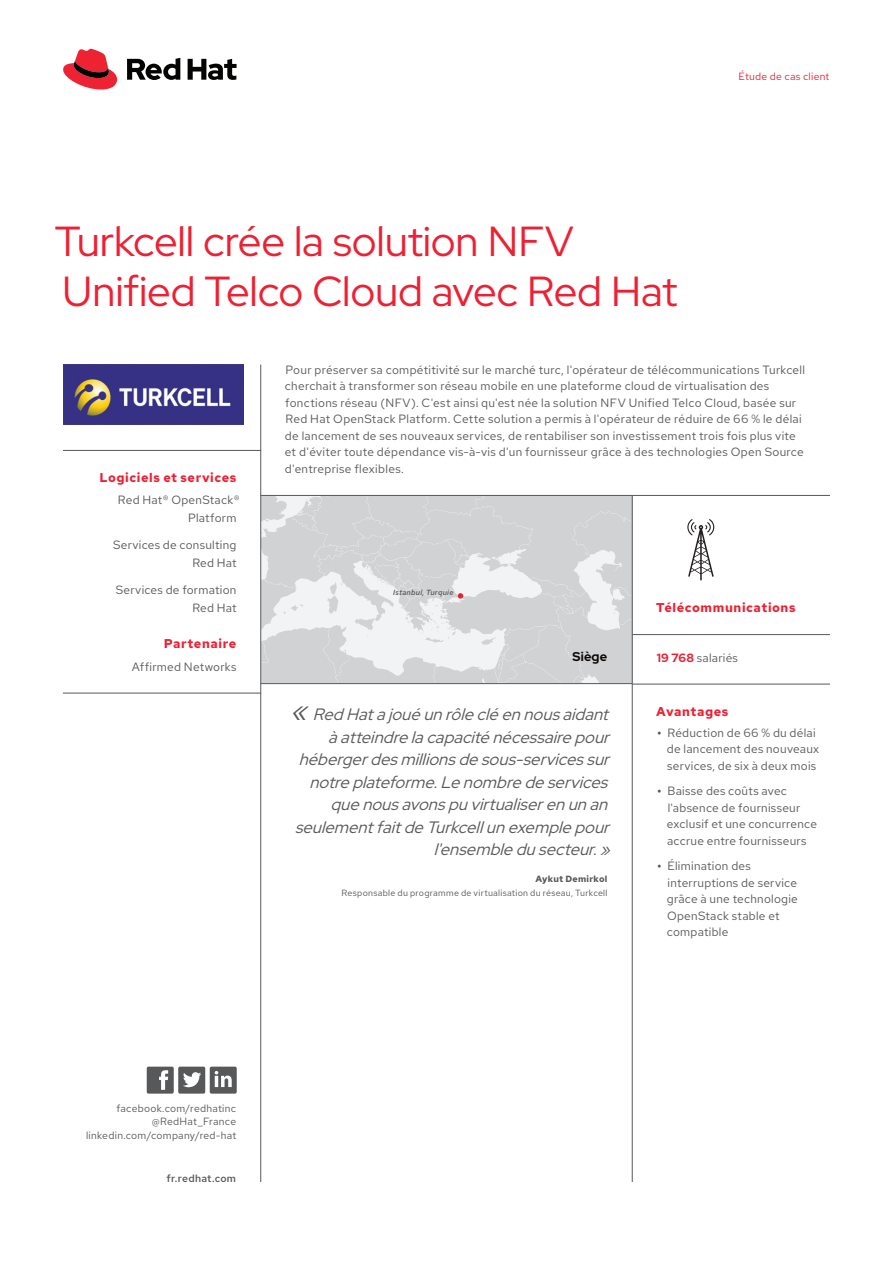
<style>
.page{position:relative;width:893px;height:1263px;background:#fff}
.page>*{position:absolute;margin:0;border:0;box-sizing:border-box;transform-origin:0 0}
.Header_-_Title{font:42px/50.4px "Red Hat Display";letter-spacing:-.005em;color:#ed2133}
.Case_Study_-_Pull_Qu{font:italic 16.5px/22.5px "Red Hat Display";color:#57585a;text-align:right}
.Case_Study_-_Sidebar{font:700 12.75px "Red Hat Text";letter-spacing:.045em;color:#ed2133}
.Case_Study_-__Headqu{font:700 12.75px "Red Hat Display";letter-spacing:.015em;color:#0c0806}
.Case_Study_-_Intro_T{font:12px/16.5px "Red Hat Text";letter-spacing:.025em;color:#57585a}
.Case_Study_-_Sidebar-2{font:12px/18px "Red Hat Text";letter-spacing:.02em;color:#57585a;text-align:right}
.t1{font:10.5px/13.5px "Red Hat Text";letter-spacing:.025em;color:#57585a;text-align:right}
.t2{font:10.5px "Red Hat Text";letter-spacing:.025em;color:#ed2133}
.t3{font:500 10.5px "Red Hat Text";letter-spacing:.025em;color:#57585a}
.Case_Study_-_Pull_Qu-2{font:9px "Red Hat Text";letter-spacing:.03em;color:#57585a}
.Case_Study_-_Pull_Qu-3{font:700 9px "Red Hat Text";letter-spacing:.03em;color:#57585a}
.Case_Study_-_Map_Loc{font:italic 500 7.5px "Red Hat Text";letter-spacing:.03em;color:#57585a}
.s1{font-size:27px}
.s2{font-family:"Red Hat Display";font-weight:700;color:#e52233}
.s3{font-weight:700}
</style>
<div class="page">
<svg style="left:147px;top:1067px;width:90px;height:27px"></svg>
<svg style="left:261px;top:496px;width:371px;height:187px"></svg>
<svg style="left:687px;top:519px;width:27px;height:61px"></svg>
<img style="left:63px;top:365px;width:180px;height:60px">
<hr style="left:632px;top:634px;width:198px;height:1px;background:#57585a">
<hr style="left:632px;top:684px;width:198px;height:1px;background:#57585a">
<hr style="left:260px;top:683px;width:372px;height:1px;background:#57585a">
<hr style="left:261px;top:495px;width:569px;height:1px;background:#57585a">
<hr style="left:632px;top:495px;width:1px;height:687px;background:#57585a">
<hr style="left:260px;top:365px;width:1px;height:817px;background:#57585a">
<hr style="left:63px;top:450px;width:198px;height:1px;background:#57585a">
<hr style="left:63px;top:693px;width:198px;height:1px;background:#57585a">
<svg style="left:63px;top:49px;width:54px;height:41px"></svg>
<svg style="left:127px;top:58px;width:110px;height:22px"></svg>
<p class="Header_-_Title" style="left:55px;top:215px;width:624px">Turkcell crée la solution NFV<br>Unified Telco Cloud avec Red Hat</p>
<p class="t2" style="left:739px;top:69px;width:92px">Étude de cas client</p>
<p class="Case_Study_-_Sidebar" style="left:99px;top:469px;width:138px">Logiciels et services</p>
<p class="Case_Study_-_Sidebar-2" style="left:118px;top:491px;width:123px">Red Hat® OpenStack®<br>Platform</p>
<p class="Case_Study_-_Sidebar-2" style="left:113px;top:536px;width:125px">Services de consulting<br>Red Hat</p>
<p class="Case_Study_-_Sidebar-2" style="left:116px;top:581px;width:122px">Services de formation<br>Red Hat</p>
<p class="Case_Study_-_Sidebar" style="left:164px;top:635px;width:74px">Partenaire</p>
<p class="Case_Study_-_Sidebar-2" style="left:132px;top:657px;width:106px">Affirmed Networks</p>
<p class="Case_Study_-_Intro_T" style="left:285px;top:361px;width:522px">Pour préserver sa compétitivité sur le marché turc, l'opérateur de télécommunications Turkcell cherchait à transformer son réseau mobile en une plateforme cloud de virtualisation des fonctions réseau (NFV). C'est ainsi qu'est née la solution NFV Unified Telco Cloud, basée sur Red Hat OpenStack Platform. Cette solution a permis à l'opérateur de réduire de 66 % le délai de lancement de ses nouveaux services, de rentabiliser son investissement trois fois plus vite et d'éviter toute dépendance vis-à-vis d'un fournisseur grâce à des technologies Open Source d'entreprise flexibles.</p>
<p class="Case_Study_-_Map_Loc" style="left:393px;top:588px;width:62px">Istanbul, Turquie</p>
<p class="Case_Study_-__Headqu" style="left:572px;top:648px;width:36px">Siège</p>
<p class="Case_Study_-_Pull_Qu" style="left:291px;top:703px;width:326px"><span class="s1">«</span> RedHatajouéunrôlecléennousaidant àatteindrelacapaciténécessairepour hébergerdesmillionsdesous-servicessur notreplateforme.Lenombredeservices quenousavonspuvirtualiserenunan seulementfaitdeTurkcellunexemplepour l'ensembledusecteur.»</p>
<p class="Case_Study_-_Pull_Qu-3" style="left:535px;top:873px;width:74px">Aykut Demirkol</p>
<p class="Case_Study_-_Pull_Qu-2" style="left:342px;top:886px;width:267px">Responsable du programme de virtualisation du réseau, Turkcell</p>
<p class="Case_Study_-_Sidebar" style="left:656px;top:599px;width:141px">Télécommunications</p>
<p class="Case_Study_-_Sidebar-2" style="left:657px;top:648px;width:83px"><span class="s2">19 768</span> salariés</p>
<p class="Case_Study_-_Sidebar" style="left:656px;top:703px;width:74px">Avantages</p>
<p class="Case_Study_-_Intro_T" style="left:667px;top:724px;width:154px;text-indent:-10px"><span class="s3">•</span> Réduction de 66 % du délai de lancement des nouveaux services, de six à deux mois</p>
<p class="Case_Study_-_Intro_T" style="left:667px;top:782px;width:152px;text-indent:-10px"><span class="s3">•</span> Baisse des coûts avec l'absence de fournisseur exclusif et une concurrence accrue entre fournisseurs</p>
<p class="Case_Study_-_Intro_T" style="left:667px;top:857px;width:133px;text-indent:-10px"><span class="s3">•</span> Élimination des interruptions de service grâce à une technologie<br>OpenStack stable et compatible</p>
<p class="t1" style="left:86px;top:1101px;width:152px">facebook.com/redhatinc @RedHat_France linkedin.com/company/red-hat</p>
<p class="t3" style="left:167px;top:1171px;width:71px">fr.redhat.com</p>
</div>
